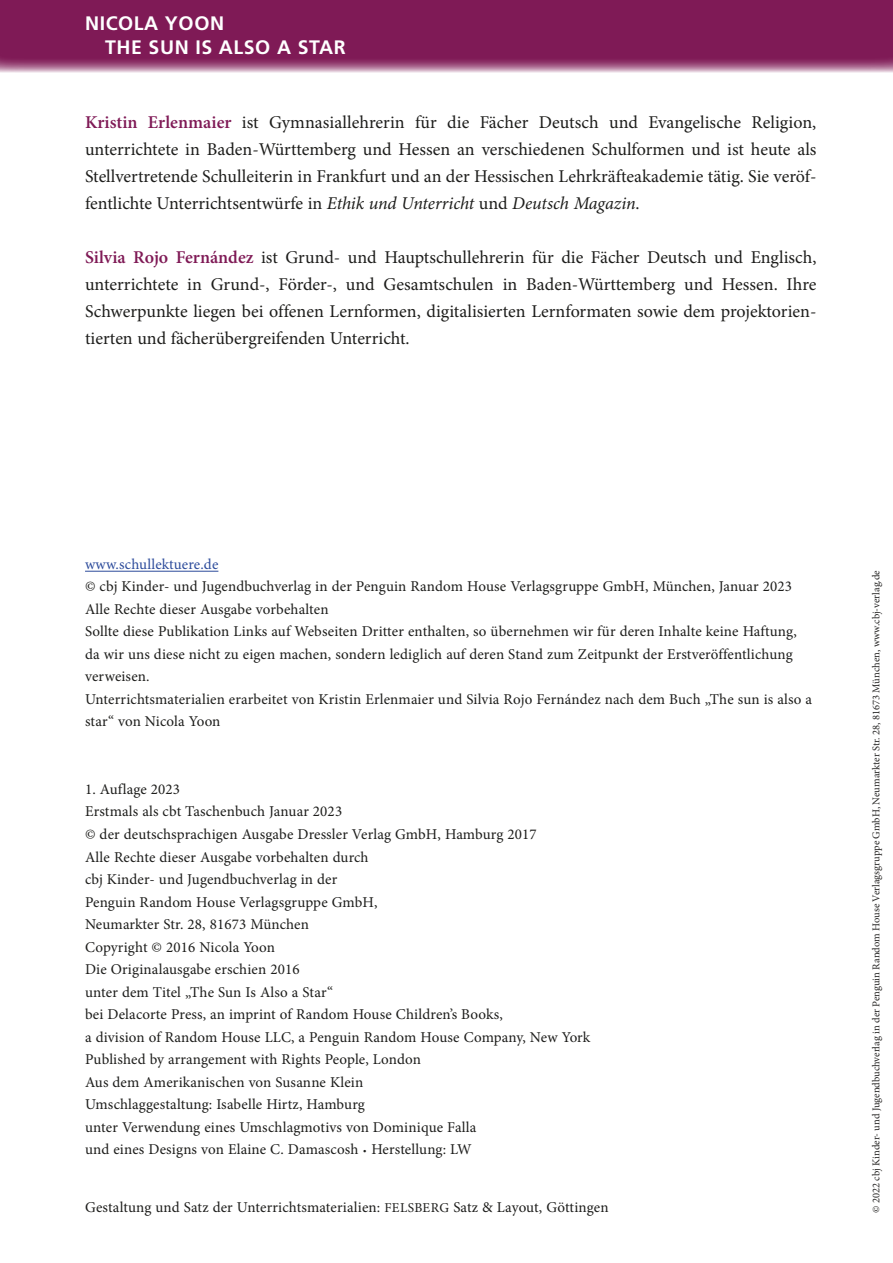
<style>
.page{position:relative;width:893px;height:1263px;background:#fff}
.page>*{position:absolute;margin:0;border:0;box-sizing:border-box;transform-origin:0 0}
.t1{font:700 19.5px/24px "Frutiger LT Pro";letter-spacing:.03em;color:#fff}
.t2{font:18px/27px "Minion Pro";color:#1d1d1b;text-align:justify}
.t3{font:15px/22.5px "Minion Pro";letter-spacing:.01em;color:#1d1d1b}
.t4{font:15px "Minion Pro";letter-spacing:.01em;color:#2c4b9b}
.t5{font:10.5px "Minion Pro";color:#252423}
.s1{font-weight:600;color:#7f1a56}
.s2{font-style:italic}
.s3{font-size:21px}
.s4{font-size:13.5px}
</style>
<div class="page">
<svg style="left:0;top:0;width:893px;height:72px;fill:#7f1a56"></svg>
<hr style="left:85px;top:571px;width:133px;height:1px;background:#2c4b9b">
<h1 class="t1" style="left:105px;top:12px;width:242px;text-indent:-20px">NICOLA YOON<br>THE SUN IS ALSO A STAR</h1>
<p class="t2" style="left:85px;top:109px;width:733px"><span class="s1">Kristin Erlenmaier</span> ist Gymnasiallehrerin für die Fächer Deutsch und Evangelische Religion, unterrichtete in Baden-Württemberg und Hessen an verschiedenen Schulformen und ist heute als Stellvertretende Schulleiterin in Frankfurt und an der Hessischen Lehrkräfteakademie tätig. Sie veröf&shy;fentlichte Unterrichtsentwürfe in <span class="s2">Ethik und Unterricht</span> und <span class="s2">Deutsch Magazin</span>.</p>
<p class="t2" style="left:85px;top:244px;width:733px"><span class="s1">Silvia Rojo Fernández</span> ist Grund- und Hauptschullehrerin für die Fächer Deutsch und Englisch, unterrichtete in Grund-, Förder-, und Gesamtschulen in Baden-Württemberg und Hessen. Ihre Schwerpunkte liegen bei offenen Lernformen, digitalisierten Lernformaten sowie dem projektorien&shy;tierten und fächerübergreifenden Unterricht.</p>
<p class="t4" style="left:85px;top:554px;width:135px">www.schullektuere.de</p>
<p class="t3" style="left:85px;top:575px;width:729px">© cbj Kinder- und Jugendbuchverlag in der Penguin Random House Verlagsgruppe GmbH, München, Januar 2023<br>Alle Rechte dieser Ausgabe vorbehalten<br>Sollte diese Publikation Links auf Webseiten Dritter enthalten, so übernehmen wir für deren Inhalte keine Haftung, da wir uns diese nicht zu eigen machen, sondern lediglich auf deren Stand zum Zeitpunkt der Erstveröffentlichung verweisen.<br>Unterrichtsmaterialien erarbeitet von Kristin Erlenmaier und Silvia Rojo Fernández nach dem Buch „The sun is also a star“ von Nicola Yoon</p>
<p class="t3" style="left:85px;top:778px;width:507px">1. Auflage 2023<br>Erstmals als cbt Taschenbuch Januar 2023<br>© der deutschsprachigen Ausgabe Dressler Verlag GmbH, Hamburg 2017<br>Alle Rechte dieser Ausgabe vorbehalten durch<br>cbj Kinder- und Jugendbuchverlag in der<br>Penguin Random House Verlagsgruppe GmbH,<br>Neumarkter Str. 28, 81673 München<br>Copyright © 2016 Nicola Yoon<br>Die Originalausgabe erschien 2016<br>unter dem Titel „The Sun Is Also a Star“<br>bei Delacorte Press, an imprint of Random House Children’s Books,<br>a division of Random House LLC, a Penguin Random House Company, New York Published by arrangement with Rights People, London<br>Aus dem Amerikanischen von Susanne Klein<br>Umschlaggestaltung: Isabelle Hirtz, Hamburg<br>unter Verwendung eines Umschlagmotivs von Dominique Falla<br>und eines Designs von Elaine C. Damascosh <span class="s3">·</span> Herstellung: LW</p>
<p class="t3" style="left:85px;top:1196px;width:525px">Gestaltung und Satz der Unterrichtsmaterialien: <span class="s4">FELSBERG</span> Satz &amp; Layout, Göttingen</p>
<p class="t5" style="left:869px;top:1213px;width:644px;rotate:-90deg">© 2022 cbj Kinder- und Jugendbuchverlag in der Penguin Random House Verlagsgruppe GmbH, Neumarkter Str. 28, 81673 München, www.cbj-verlag.de</p>
</div>
